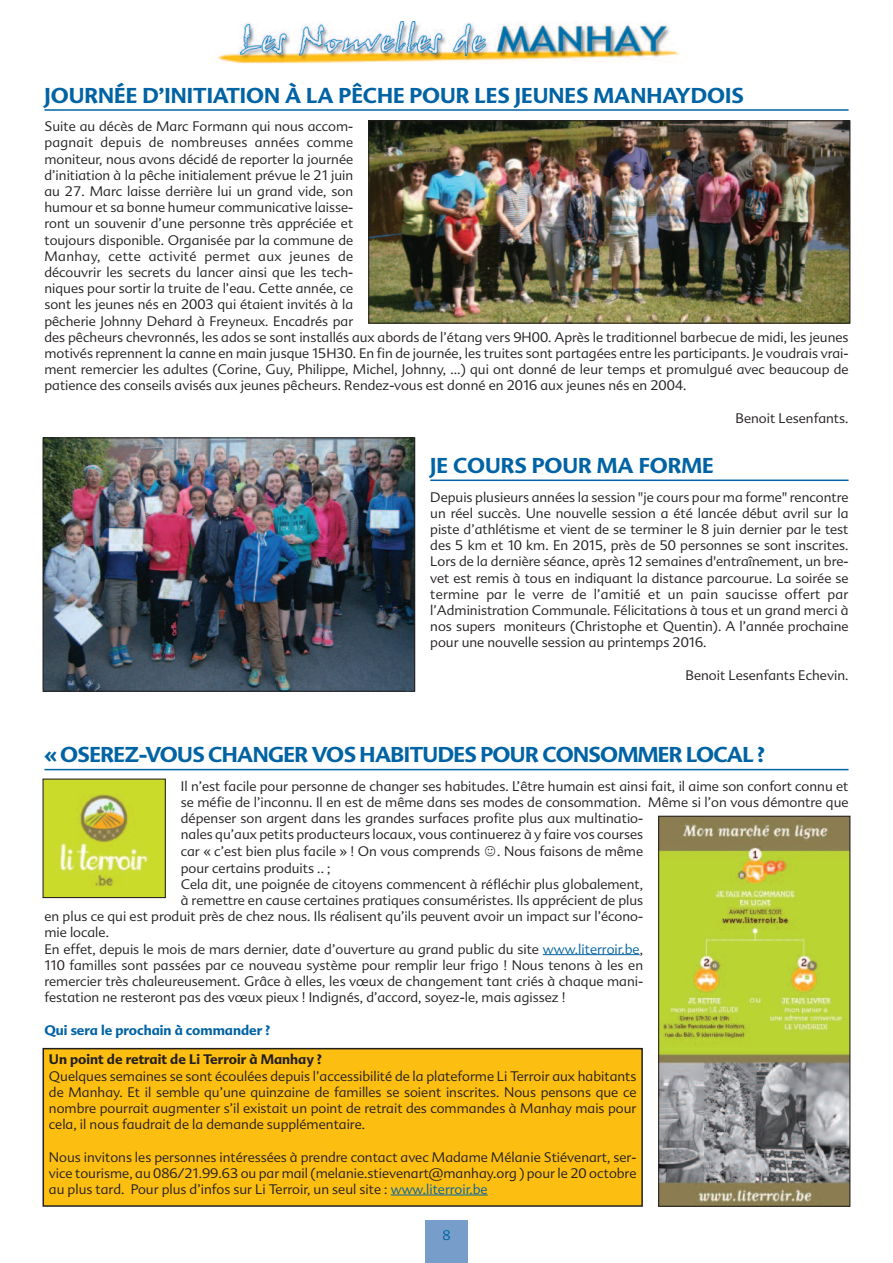
<style>
.page{position:relative;width:893px;height:1263px;background:#fff}
.page>*{position:absolute;margin:0;border:0;box-sizing:border-box;transform-origin:0 0}
.t1{font:700 21px "Advert";color:#0063a4}
.t2{font:700 21px "Advert";letter-spacing:-.03em;color:#0063a4}
.t3{font:300 13.5px/16.2px "Advert";color:#231f20;text-align:justify}
.t4{font:700 13.5px "Advert";color:#231f20}
.t5{font:700 13.5px "Advert";color:#0063a4}
.t6{font:300 13.5px "Advert";color:#0063a4}
.s1{font-family:"Gulim";font-weight:400}
.s2{color:#0063a4}
</style>
<div class="page">
<img style="left:215px;top:21px;width:464px;height:43px">
<div style="left:425px;top:1220px;width:43px;height:43px;background:#779dca"></div>
<hr style="left:44px;top:109px;width:804px;height:2px;background:#0063a4">
<img style="left:370px;top:122px;width:478px;height:200px">
<div style="left:368px;top:120px;width:482px;height:204px;border:1px solid #231f20"></div>
<hr style="left:430px;top:479px;width:418px;height:2px;background:#0063a4">
<img style="left:45px;top:439px;width:368px;height:251px">
<div style="left:43px;top:437px;width:372px;height:255px;border:1px solid #231f20"></div>
<hr style="left:44px;top:769px;width:804px;height:1px;background:#0063a4">
<hr style="left:543px;top:954px;width:97px;height:1px;background:#0063a4">
<img style="left:45px;top:780px;width:119px;height:116px">
<div style="left:43px;top:778px;width:123px;height:120px;border:1px solid #231f20"></div>
<img style="left:660px;top:818px;width:188px;height:387px">
<div style="left:658px;top:816px;width:192px;height:391px;border:1px solid #231f20"></div>
<div style="left:43px;top:1049px;width:599px;height:157px;background:#fdbe12"></div>
<div style="left:43px;top:1048px;width:600px;height:159px;border:2px solid #231f20"></div>
<hr style="left:391px;top:1194px;width:97px;height:1px;background:#0063a4">
<h1 class="t1" style="left:44px;top:83px;width:701px">JOURNÉE D’INITIATION À LA PÊCHE POUR LES JEUNES MANHAYDOIS</h1>
<p class="t3" style="left:44px;top:118px;width:806px;text-align:left">Suite au décès de Marc Formann qui nous accom-<br>pagnait depuis de nombreuses années comme<br>moniteur, nous avons décidé de reporter la journée<br>d’initiation à la pêche initialement prévue le 21 juin<br>au 27. Marc laisse derrière lui un grand vide, son<br>humour et sa bonne humeur communicative laisse-<br>ront un souvenir d’une personne très appréciée et<br>toujours disponible. Organisée par la commune de<br>Manhay, cette activité permet aux jeunes de<br>découvrir les secrets du lancer ainsi que les tech-<br>niques pour sortir la truite de l’eau. Cette année, ce<br>sont les jeunes nés en 2003 qui étaient invités à la<br>pêcherie Johnny Dehard à Freyneux. Encadrés par<br>des pêcheurs chevronnés, les ados se sont installés aux abords de l’étang vers 9H00. Après le traditionnel barbecue de midi, les jeunes motivés reprennent la canne en main jusque 15H30. En fin de journée, les truites sont partagées entre les participants. Je voudrais vrai&shy;ment remercier les adultes (Corine, Guy, Philippe, Michel, Johnny, …) qui ont donné de leur temps et promulgué avec beaucoup de patience des conseils avisés aux jeunes pêcheurs. Rendez-vous est donné en 2016 aux jeunes nés en 2004.</p>
<p class="t3" style="left:735px;top:410px;width:115px">Benoit Lesenfants.</p>
<h1 class="t1" style="left:430px;top:454px;width:285px">JE COURS POUR MA FORME</h1>
<p class="t3" style="left:430px;top:489px;width:420px">Depuis plusieurs années la session "je cours pour ma forme" rencontre un réel succès. Une nouvelle session a été lancée début avril sur la piste d’athlétisme et vient de se terminer le 8 juin dernier par le test des 5 km et 10 km. En 2015, près de 50 personnes se sont inscrites.<br>Lors de la dernière séance, après 12 semaines d'entraînement, un bre&shy;vet est remis à tous en indiquant la distance parcourue. La soirée se termine par le verre de l’amitié et un pain saucisse offert par l’Administration Communale. Félicitations à tous et un grand merci à nos supers moniteurs (Christophe et Quentin). A l’année prochaine pour une nouvelle session au printemps 2016.</p>
<p class="t3" style="left:685px;top:667px;width:165px">Benoit Lesenfants Echevin.</p>
<h1 class="t2" style="left:44px;top:743px;width:722px">« OSEREZ-VOUS CHANGER VOS HABITUDES POUR CONSOMMER LOCAL ?</h1>
<p class="t3" style="left:181px;top:778px;width:669px">Il n’est facile pour personne de changer ses habitudes. L’être humain est ainsi fait, il aime son confort connu et</p>
<p class="t3" style="left:181px;top:794px;width:669px">se méfie de l’inconnu. Il en est de même dans ses modes de consommation. Même si l’on vous démontre que</p>
<p class="t3" style="left:181px;top:810px;width:464px">dépenser son argent dans les grandes surfaces profite plus aux multinatio-</p>
<p class="t3" style="left:181px;top:826px;width:464px">nales qu’aux petits producteurs locaux, vous continuerez à y faire vos courses</p>
<p class="t3" style="left:181px;top:844px;width:464px">car « c’est bien plus facile » ! On vous comprends <span class="s1">☺</span>. Nous faisons de même</p>
<p class="t3" style="left:181px;top:860px;width:151px">pour certains produits .. ;</p>
<p class="t3" style="left:181px;top:876px;width:464px">Cela dit, une poignée de citoyens commencent à réfléchir plus globalement,</p>
<p class="t3" style="left:181px;top:892px;width:464px">à remettre en cause certaines pratiques consuméristes. Ils apprécient de plus</p>
<p class="t3" style="left:44px;top:908px;width:600px">en plus ce qui est produit près de chez nous. Ils réalisent qu’ils peuvent avoir un impact sur l’écono-</p>
<p class="t3" style="left:44px;top:925px;width:66px">mie locale.</p>
<p class="t3" style="left:44px;top:941px;width:600px">En effet, depuis le mois de mars dernier, date d’ouverture au grand public du site <span class="s2">www.literroir.be</span>,</p>
<p class="t3" style="left:44px;top:957px;width:600px">110 familles sont passées par ce nouveau système pour remplir leur frigo ! Nous tenons à les en</p>
<p class="t3" style="left:44px;top:973px;width:600px">remercier très chaleureusement. Grâce à elles, les vœux de changement tant criés à chaque mani-</p>
<p class="t3" style="left:44px;top:989px;width:523px">festation ne resteront pas des vœux pieux ! Indignés, d’accord, soyez-le, mais agissez !</p>
<p class="t5" style="left:44px;top:1022px;width:227px">Qui sera le prochain à commander ?</p>
<p class="t4" style="left:49px;top:1052px;width:274px">Un point de retrait de Li Terroir à Manhay ?</p>
<p class="t3" style="left:49px;top:1068px;width:589px">Quelques semaines se sont écoulées depuis l’accessibilité de la plateforme Li Terroir aux habitants de Manhay. Et il semble qu’une quinzaine de familles se soient inscrites. Nous pensons que ce nombre pourrait augmenter s’il existait un point de retrait des commandes à Manhay mais pour cela, il nous faudrait de la demande supplémentaire.</p>
<p class="t3" style="left:49px;top:1149px;width:589px">Nous invitons les personnes intéressées à prendre contact avec Madame Mélanie Stiévenart, ser&shy;vice tourisme, au 086/21.99.63 ou par mail (melanie.stievenart@manhay.org ) pour le 20 octobre au plus tard. Pour plus d’infos sur Li Terroir, un seul site : <span class="s2">www.literroir.be</span></p>
<p class="t6" style="left:442px;top:1227px;width:10px">8</p>
</div>
